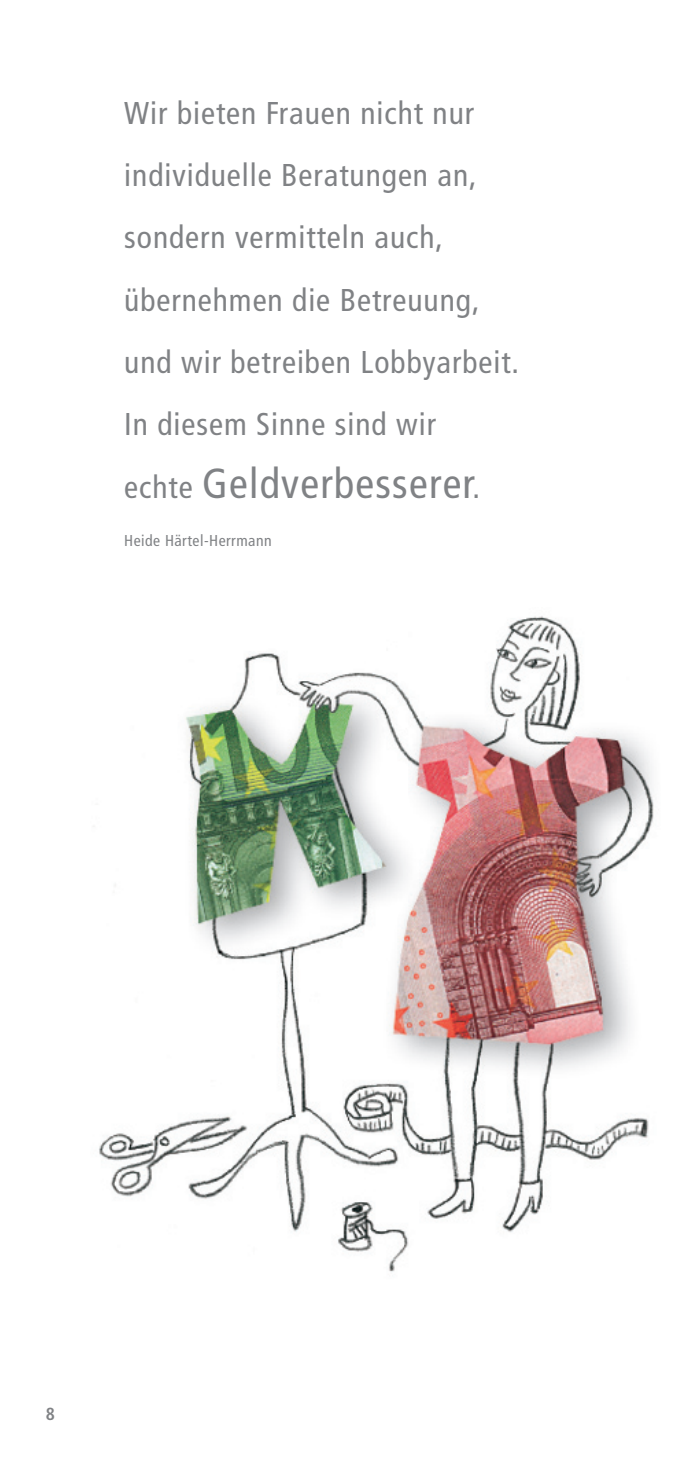
<style>
.page{position:relative;width:695px;height:1474px;background:#fff}
.page>*{position:absolute;margin:0;border:0;box-sizing:border-box;transform-origin:0 0}
.t1{font:condensed 42px "Frutiger";letter-spacing:.03em;color:#808285}
.t2{font:condensed 31.5px/62.3px "Frutiger";letter-spacing:.03em;color:#808285}
.t3{font:700 condensed 17.5px "Frutiger";color:#808285}
.t4{font:condensed 15.75px "Frutiger";letter-spacing:.03em;color:#808285}
.s1{font-size:31.5px}
</style>
<div class="page">
<img style="left:93px;top:616px;width:561px;height:656px">
<p class="t2" style="left:124px;top:84px;width:396px">Wir bieten Frauen nicht nur individuelle Beratungen an, sondern vermitteln auch, übernehmen die Betreuung, und wir betreiben Lobbyarbeit.<br>In diesem Sinne sind wir</p>
<h1 class="t1" style="left:124px;top:466px;width:357px"><span class="s1">echte</span> Geldverbesserer<span class="s1">.</span></h1>
<p class="t4" style="left:124px;top:534px;width:149px">Heide Härtel-Herrmann</p>
<p class="t3" style="left:46px;top:1406px;width:11px">8</p>
</div>
